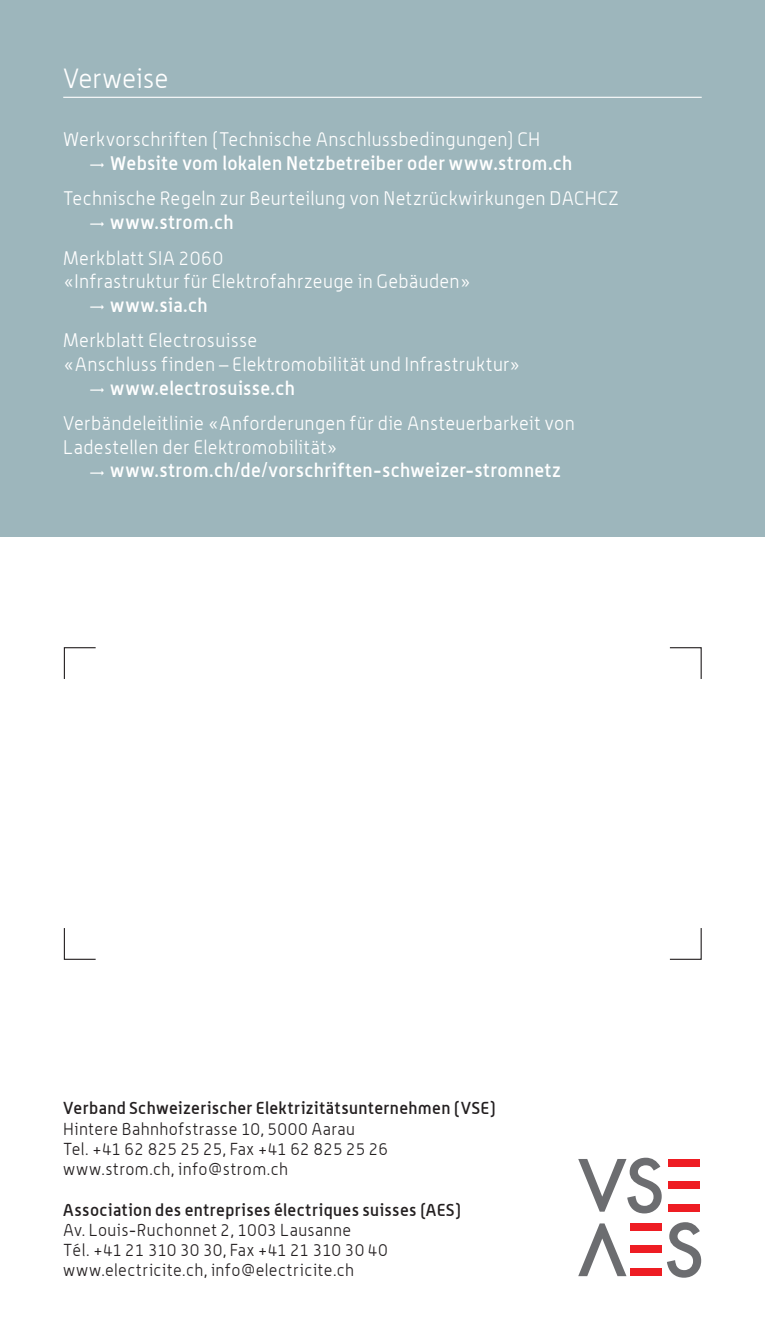
<style>
.page{position:relative;width:765px;height:1339px;background:#fff}
.page>*{position:absolute;margin:0;border:0;box-sizing:border-box;transform-origin:0 0}
.t1{font:300 27px "Alwyn";letter-spacing:-.005em;color:#fff}
.t2{font:300 19.12px/23.6px "Alwyn";letter-spacing:.02em;color:#fff}
.t3{font:500 19.12px "Alwyn";letter-spacing:.02em;color:#fff}
.t4{font:300 16.88px/20.2px "Alwyn";letter-spacing:.025em;color:#231f20}
.t5{font:500 16.88px "Alwyn";letter-spacing:.025em;color:#231f20}
</style>
<div class="page">
<svg style="left:578px;top:1157px;width:83px;height:56px"></svg>
<svg style="left:667px;top:1222px;width:33px;height:55px"></svg>
<div style="left:668px;top:1158px;width:31px;height:8px;background:#ee1d23"></div>
<div style="left:668px;top:1203px;width:31px;height:8px;background:#ee1d23"></div>
<div style="left:668px;top:1180px;width:31px;height:8px;background:#ee1d23"></div>
<svg style="left:578px;top:1223px;width:48px;height:52px"></svg>
<div style="left:630px;top:1223px;width:31px;height:7px;background:#ee1d23"></div>
<div style="left:630px;top:1268px;width:31px;height:7px;background:#ee1d23"></div>
<div style="left:630px;top:1245px;width:31px;height:8px;background:#ee1d23"></div>
<div style="left:0;top:0;width:764px;height:536px;background:#9db6bc"></div>
<hr style="left:63px;top:97px;width:638px;height:1px;background:#fff">
<svg style="left:63px;top:647px;width:33px;height:32px"></svg>
<svg style="left:669px;top:647px;width:33px;height:32px"></svg>
<svg style="left:63px;top:928px;width:33px;height:32px"></svg>
<svg style="left:669px;top:928px;width:33px;height:32px"></svg>
<h1 class="t1" style="left:63px;top:63px;width:107px">Verweise</h1>
<p class="t2" style="left:63px;top:127px;width:478px">Werkvorschriften (Technische Anschlussbedingungen) CH</p>
<p class="t3" style="left:110px;top:151px;width:463px">Website vom lokalen Netzbetreiber oder www.strom.ch</p>
<p class="t2" style="left:63px;top:187px;width:556px">Technische Regeln zur Beurteilung von Netzrückwirkungen DACHCZ</p>
<p class="t3" style="left:110px;top:211px;width:125px">www.strom.ch</p>
<p class="t2" style="left:63px;top:246px;width:409px">Merkblatt SIA 2060<br>«Infrastruktur für Elektrofahrzeuge in Gebäuden»</p>
<p class="t3" style="left:110px;top:293px;width:99px">www.sia.ch</p>
<p class="t2" style="left:63px;top:328px;width:458px">Merkblatt Electrosuisse<br>«Anschluss finden – Elektromobilität und Infrastruktur»</p>
<p class="t3" style="left:110px;top:376px;width:186px">www.electrosuisse.ch</p>
<p class="t2" style="left:63px;top:411px;width:512px">Verbändeleitlinie «Anforderungen für die Ansteuerbarkeit von<br>Ladestellen der Elektromobilität»</p>
<p class="t3" style="left:110px;top:459px;width:452px">www.strom.ch/de/vorschriften-schweizer-stromnetz</p>
<p class="t5" style="left:63px;top:1097px;width:433px">Verband Schweizerischer Elektrizitätsunternehmen (VSE)</p>
<p class="t4" style="left:63px;top:1118px;width:326px">Hintere Bahnhofstrasse 10, 5000 Aarau<br>Tel. +41 62 825 25 25, Fax +41 62 825 25 26 www.strom.ch, info@strom.ch</p>
<p class="t5" style="left:63px;top:1199px;width:399px">Association des entreprises électriques suisses (AES)</p>
<p class="t4" style="left:63px;top:1219px;width:326px">Av. Louis-Ruchonnet 2, 1003 Lausanne<br>Tél. +41 21 310 30 30, Fax +41 21 310 30 40 www.electricite.ch, info@electricite.ch</p>
</div>
